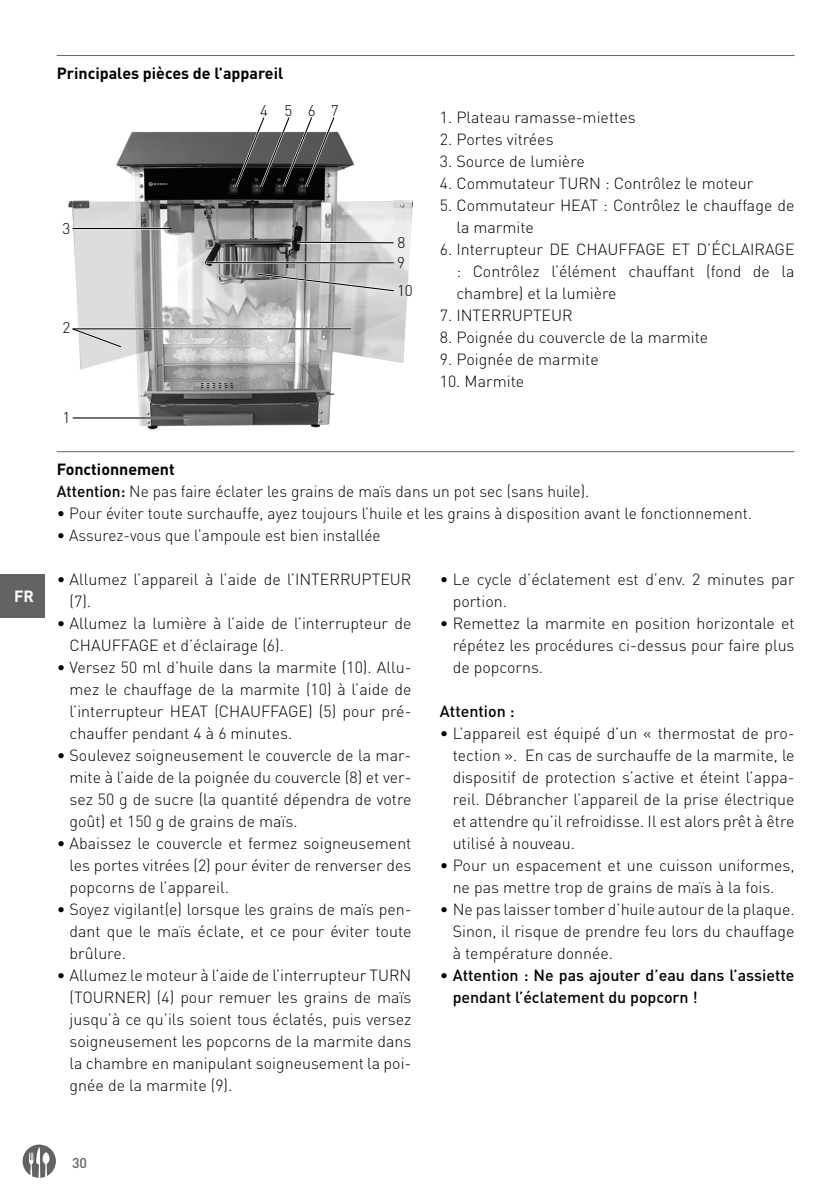
<style>
.page{position:relative;width:840px;height:1191px;background:#fff}
.page>*{position:absolute;margin:0;border:0;box-sizing:border-box;transform-origin:0 0}
.t1{font:300 16px/22px "DIN Pro";color:#000;text-align:justify}
.t2{font:500 16px/22px "DIN Pro";color:#000}
.t3{font:700 16px "DIN Pro";color:#000}
.t4{font:700 16px "DIN Pro";color:#fff}
.t5{font:300 15.4px/28px "DIN Pro";letter-spacing:.985em;color:#000}
.t6{font:500 14px "DIN Pro";color:#646363}
.s1{font-weight:700}
.s2{font-weight:500}
.s3{font-weight:300}
</style>
<div class="page">
<div style="left:0;top:574px;width:44px;height:43px;background:#646363"></div>
<svg style="left:23px;top:1144px;width:33px;height:33px"></svg>
<hr style="left:57px;top:55px;width:737px;height:1px;background:#646363">
<img style="left:68px;top:131px;width:344px;height:299px">
<hr style="left:206px;top:261px;width:187px;height:3px;background:#fff">
<hr style="left:73px;top:328px;width:278px;height:2px;background:#fff">
<hr style="left:297px;top:241px;width:96px;height:3px;background:#fff">
<hr style="left:73px;top:227px;width:96px;height:3px;background:#fff">
<hr style="left:73px;top:417px;width:120px;height:2px;background:#fff">
<hr style="left:207px;top:262px;width:186px;height:1px;background:#000">
<svg style="left:254px;top:271px;width:142px;height:22px;background:#b4b4b4"></svg>
<hr style="left:73px;top:328px;width:278px;height:1px;background:#000">
<hr style="left:297px;top:242px;width:96px;height:1px;background:#000">
<hr style="left:73px;top:228px;width:98px;height:1px;background:#000">
<hr style="left:73px;top:417px;width:120px;height:1px;background:#000">
<svg style="left:70px;top:326px;width:54px;height:23px"></svg>
<svg style="left:233px;top:117px;width:104px;height:73px"></svg>
<hr style="left:57px;top:451px;width:737px;height:1px;background:#646363">
<p class="t4" style="left:14px;top:583px;width:21px">FR</p>
<p class="t3" style="left:57px;top:60px;width:228px">Principales pièces de l’appareil</p>
<p class="t5" style="left:62px;top:214px;width:9px">3</p>
<p class="t5" style="left:62px;top:313px;width:9px">2</p>
<p class="t5" style="left:62px;top:403px;width:9px">1</p>
<p class="t5" style="left:260px;top:96px;width:80px">4567</p>
<p class="t5" style="left:397px;top:228px;width:9px">8</p>
<p class="t5" style="left:397px;top:247px;width:17px">9<br>10</p>
<p class="t1" style="left:439px;top:105px;width:197px">1. Plateau ramasse-miettes</p>
<p class="t1" style="left:439px;top:127px;width:115px">2. Portes vitrées</p>
<p class="t1" style="left:439px;top:149px;width:146px">3. Source de lumière</p>
<p class="t1" style="left:439px;top:171px;width:315px">4. Commutateur TURN : Contrôlez le moteur</p>
<p class="t1" style="left:456px;top:193px;width:339px;text-indent:-17px">5. Commutateur HEAT : Contrôlez le chauffage de la marmite</p>
<p class="t1" style="left:456px;top:237px;width:339px;text-indent:-17px">6. Interrupteur DE CHAUFFAGE ET D’ÉCLAIRAGE : Contrôlez l’élément chauffant (fond de la chambre) et la lumière</p>
<p class="t1" style="left:439px;top:303px;width:134px">7. INTERRUPTEUR</p>
<p class="t1" style="left:439px;top:325px;width:270px">8. Poignée du couvercle de la marmite</p>
<p class="t1" style="left:439px;top:347px;width:160px">9. Poignée de marmite</p>
<p class="t1" style="left:439px;top:369px;width:86px">10. Marmite</p>
<p class="t1" style="left:57px;top:457px;width:533px"><span class="s1">Fonctionnement<br></span><span class="s2">Attention:</span> Ne pas faire éclater les grains de maïs dans un pot sec (sans huile).</p>
<p class="t1" style="left:57px;top:501px;width:696px">• Pour éviter toute surchauffe, ayez toujours l’huile et les grains à disposition avant le fonctionnement.</p>
<p class="t1" style="left:57px;top:523px;width:325px">• Assurez-vous que l’ampoule est bien installée</p>
<p class="t1" style="left:70px;top:567px;width:343px;text-indent:-13px">• Allumez l’appareil à l’aide de l’INTERRUPTEUR (7).</p>
<p class="t1" style="left:70px;top:611px;width:343px;text-indent:-13px">• Allumez la lumière à l’aide de l’interrupteur de<br>CHAUFFAGE et d’éclairage (6).</p>
<p class="t1" style="left:70px;top:655px;width:343px;text-indent:-13px">• Versez 50 ml d’huile dans la marmite (10). Allu&shy;mez le chauffage de la marmite (10) à l’aide de l’interrupteur HEAT (CHAUFFAGE) (5) pour pré&shy;chauffer pendant 4 à 6 minutes.</p>
<p class="t1" style="left:70px;top:743px;width:343px;text-indent:-13px">• Soulevez soigneusement le couvercle de la mar&shy;mite à l’aide de la poignée du couvercle (8) et ver&shy;sez 50 g de sucre (la quantité dépendra de votre goût) et 150 g de grains de maïs.</p>
<p class="t1" style="left:70px;top:831px;width:343px;text-indent:-13px">• Abaissez le couvercle et fermez soigneusement les portes vitrées (2) pour éviter de renverser des popcorns de l’appareil.</p>
<p class="t1" style="left:70px;top:897px;width:343px;text-indent:-13px">• Soyez vigilant(e) lorsque les grains de maïs pen&shy;dant que le maïs éclate, et ce pour éviter toute brûlure.</p>
<p class="t1" style="left:70px;top:963px;width:343px;text-indent:-13px">• Allumez le moteur à l’aide de l’interrupteur TURN (TOURNER) (4) pour remuer les grains de maïs jusqu’à ce qu’ils soient tous éclatés, puis versez soigneusement les popcorns de la marmite dans la chambre en manipulant soigneusement la poi&shy;gnée de la marmite (9).</p>
<p class="t1" style="left:452px;top:567px;width:343px;text-indent:-13px">• Le cycle d’éclatement est d’env. 2 minutes par portion.</p>
<p class="t1" style="left:452px;top:611px;width:343px;text-indent:-13px">• Remettez la marmite en position horizontale et répétez les procédures ci-dessus pour faire plus de popcorns.</p>
<p class="t2" style="left:439px;top:698px;width:76px">Attention :</p>
<p class="t1" style="left:452px;top:721px;width:343px;text-indent:-13px">• L’appareil est équipé d’un « thermostat de pro&shy;tection ». En cas de surchauffe de la marmite, le dispositif de protection s’active et éteint l’appa&shy;reil. Débrancher l’appareil de la prise électrique et attendre qu’il refroidisse. Il est alors prêt à être utilisé à nouveau.</p>
<p class="t1" style="left:439px;top:853px;width:356px;text-align:center">• Pour un espacement et une cuisson uniformes, ne pas mettre trop de grains de maïs à la fois.</p>
<p class="t1" style="left:452px;top:897px;width:343px;text-indent:-13px">• Ne pas laisser tomber d’huile autour de la plaque.<br>Sinon, il risque de prendre feu lors du chauffage à température donnée.</p>
<p class="t2" style="left:452px;top:962px;width:343px;text-indent:-13px"><span class="s3">•</span> Attention : Ne pas ajouter d’eau dans l’assiette pendant l’éclatement du popcorn !</p>
<p class="t6" style="left:72px;top:1151px;width:16px">30</p>
</div>
